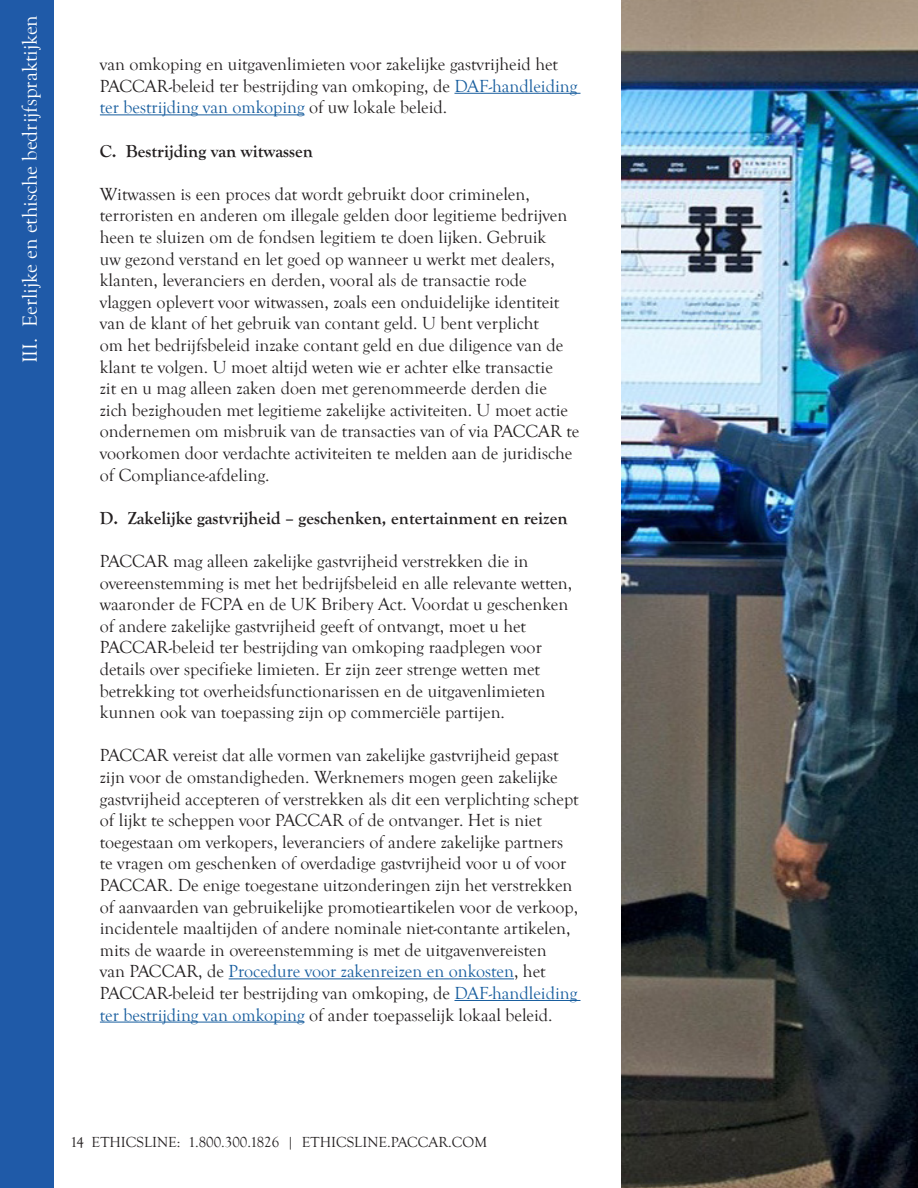
<style>
.page{position:relative;width:918px;height:1188px;background:#fff}
.page>*{position:absolute;margin:0;border:0;box-sizing:border-box;transform-origin:0 0}
.t1{font:21px "Goudy Old Style T";color:#fff}
.t2{font:18px/21.6px "Goudy Old Style T";color:#231f20}
.Paragraph_Style_3{font:700 18px "Goudy Old Style T";color:#231f20}
.t3{font:15px "Goudy Old Style T";color:#231f20}
.s1{color:#175d9e}
</style>
<div class="page">
<img style="left:622px;top:0;width:296px;height:1188px">
<div style="left:0;top:0;width:54px;height:1188px;background:#1f5aa8"></div>
<hr style="left:454px;top:93px;width:127px;height:1px;background:#175d9e">
<hr style="left:100px;top:115px;width:205px;height:1px;background:#175d9e">
<hr style="left:229px;top:979px;width:285px;height:1px;background:#175d9e">
<hr style="left:454px;top:1000px;width:127px;height:1px;background:#175d9e">
<hr style="left:100px;top:1022px;width:205px;height:1px;background:#175d9e">
<p class="t1" style="left:19px;top:363px;width:350px;rotate:-90deg">III. Eerlijke en ethische bedrijfspraktijken</p>
<p class="t2" style="left:100px;top:54px;width:479px">van omkoping en uitgavenlimieten voor zakelijke gastvrijheid het<br>PACCAR-beleid ter bestrijding van omkoping, de <span class="s1">DAF-handleiding ter bestrijding van omkoping</span> of uw lokale beleid.</p>
<p class="Paragraph_Style_3" style="left:100px;top:140px;width:215px">C. Bestrijding van witwassen</p>
<p class="t2" style="left:100px;top:183px;width:481px">Witwassen is een proces dat wordt gebruikt door criminelen, terroristen en anderen om illegale gelden door legitieme bedrijven heen te sluizen om de fondsen legitiem te doen lijken. Gebruik<br>uw gezond verstand en let goed op wanneer u werkt met dealers, klanten, leveranciers en derden, vooral als de transactie rode vlaggen oplevert voor witwassen, zoals een onduidelijke identiteit van de klant of het gebruik van contant geld. U bent verplicht<br>om het bedrijfsbeleid inzake contant geld en due diligence van de klant te volgen. U moet altijd weten wie er achter elke transactie<br>zit en u mag alleen zaken doen met gerenommeerde derden die<br>zich bezighouden met legitieme zakelijke activiteiten. U moet actie ondernemen om misbruik van de transacties van of via PACCAR te voorkomen door verdachte activiteiten te melden aan de juridische of Compliance-afdeling.</p>
<p class="Paragraph_Style_3" style="left:100px;top:508px;width:469px">D. Zakelijke gastvrijheid – geschenken, entertainment en reizen</p>
<p class="t2" style="left:100px;top:551px;width:474px">PACCAR mag alleen zakelijke gastvrijheid verstrekken die in overeenstemming is met het bedrijfsbeleid en alle relevante wetten, waaronder de FCPA en de UK Bribery Act. Voordat u geschenken of andere zakelijke gastvrijheid geeft of ontvangt, moet u het PACCAR-beleid ter bestrijding van omkoping raadplegen voor details over specifieke limieten. Er zijn zeer strenge wetten met betrekking tot overheidsfunctionarissen en de uitgavenlimieten kunnen ook van toepassing zijn op commerciële partijen.</p>
<p class="t2" style="left:100px;top:745px;width:480px">PACCAR vereist dat alle vormen van zakelijke gastvrijheid gepast zijn voor de omstandigheden. Werknemers mogen geen zakelijke gastvrijheid accepteren of verstrekken als dit een verplichting schept of lijkt te scheppen voor PACCAR of de ontvanger. Het is niet toegestaan om verkopers, leveranciers of andere zakelijke partners te vragen om geschenken of overdadige gastvrijheid voor u of voor PACCAR. De enige toegestane uitzonderingen zijn het verstrekken of aanvaarden van gebruikelijke promotieartikelen voor de verkoop, incidentele maaltijden of andere nominale niet-contante artikelen, mits de waarde in overeenstemming is met de uitgavenvereisten<br>van PACCAR, de <span class="s1">Procedure voor zakenreizen en onkosten</span>, het PACCAR-beleid ter bestrijding van omkoping, de <span class="s1">DAF-handleiding ter bestrijding van omkoping</span> of ander toepasselijk lokaal beleid.</p>
<p class="t3" style="left:70px;top:1134px;width:419px">14 ETHICSLINE: 1.800.300.1826 | ETHICSLINE.PACCAR.COM</p>
</div>
